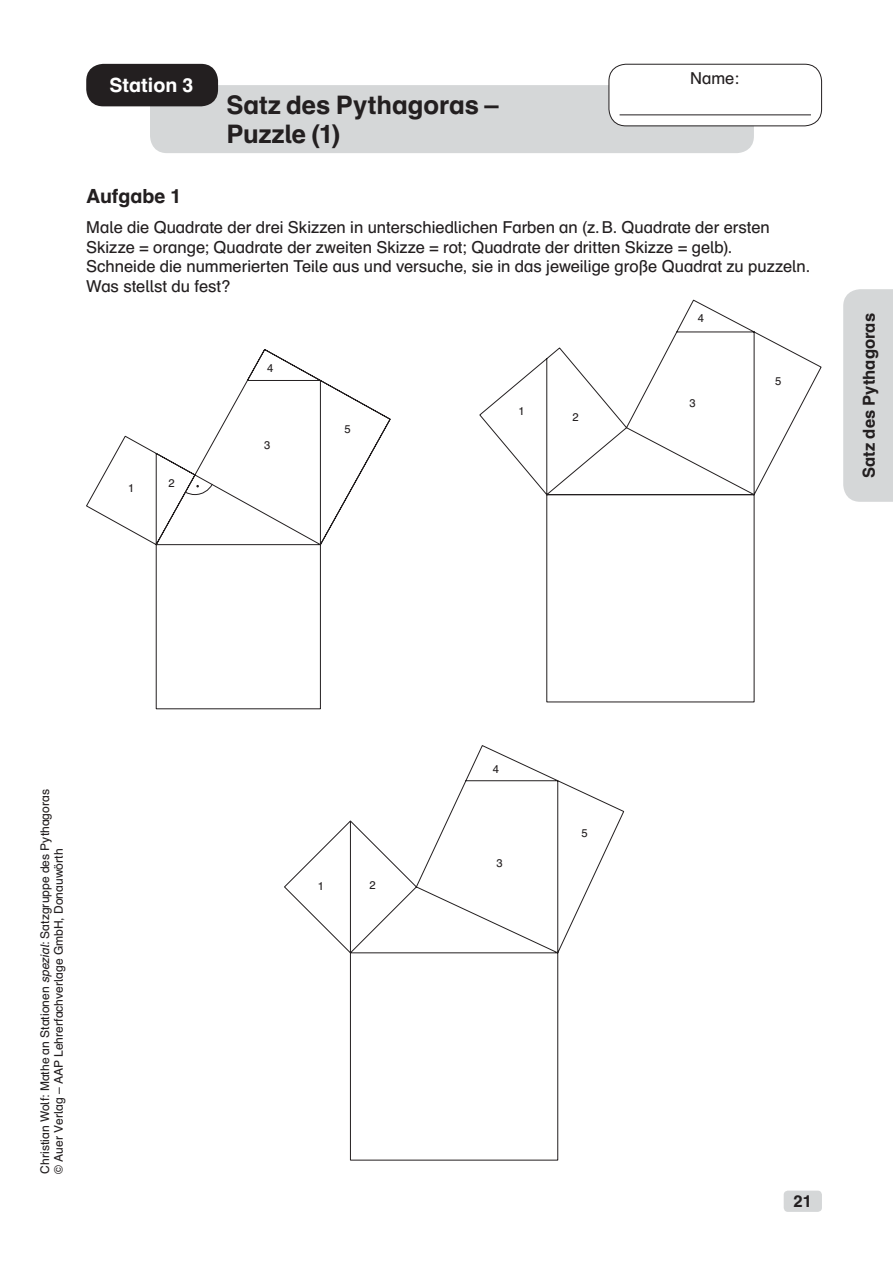
<style>
.page{position:relative;width:893px;height:1263px;background:#fff}
.page>*{position:absolute;margin:0;border:0;box-sizing:border-box;transform-origin:0 0}
.t1{font:700 25.5px/28.5px "Auer Schulbuch";color:#231f20}
.t2{font:700 19.5px "Auer Schulbuch";color:#fff}
.t3{font:700 19.5px "Auer Schulbuch";letter-spacing:-.005em;color:#231f20}
.t4{font:16.5px/19.5px "Auer Schulbuch";color:#231f20}
.t5{font:700 16.5px "Auer Schulbuch";color:#231f20}
.t6{font:12px/13.5px "Auer Schulbuch";color:#231f20}
.t7{font:11.25px "Auer Schulbuch";color:#231f20}
.s1{font-style:italic}
</style>
<div class="page">
<div style="left:784px;top:1191px;width:38px;height:21px;background:#d5d7d8;border-radius:4px"></div>
<div style="left:843px;top:289px;width:50px;height:213px;background:#d5d7d8"></div>
<div style="left:150px;top:85px;width:604px;height:68px;background:#d5d7d8;border-radius:17px"></div>
<div style="left:86px;top:64px;width:132px;height:42px;background:#231f20;border-radius:17px"></div>
<div style="left:609px;top:64px;width:212px;height:62px;background:#fff;border-radius:17px"></div>
<div style="left:608px;top:64px;width:214px;height:62px;border:1px solid #231f20;border-radius:17px"></div>
<hr style="left:619px;top:115px;width:192px;height:1px;background:#231f20">
<svg style="left:86px;top:349px;width:305px;height:360px"></svg>
<svg style="left:185px;top:484px;width:28px;height:11px"></svg>
<svg style="left:479px;top:300px;width:342px;height:402px"></svg>
<svg style="left:284px;top:745px;width:340px;height:416px"></svg>
<p class="t2" style="left:110px;top:77px;width:85px">Station 3</p>
<h1 class="t1" style="left:227px;top:93px;width:274px">Satz des Pythagoras –<br>Puzzle (1)</h1>
<p class="t4" style="left:690px;top:69px;width:50px">Name:</p>
<p class="t3" style="left:86px;top:188px;width:97px">Aufgabe 1</p>
<p class="t4" style="left:86px;top:218px;width:725px">Male die Quadrate der drei Skizzen in unterschiedlichen Farben an (z. B. Quadrate der ersten Skizze = orange; Quadrate der zweiten Skizze = rot; Quadrate der dritten Skizze = gelb).<br>Schneide die nummerierten Teile aus und versuche, sie in das jeweilige große Quadrat zu puzzeln.<br>Was stellst du fest?</p>
<p class="t7" style="left:128px;top:483px;width:8px">1</p>
<p class="t7" style="left:168px;top:479px;width:8px">2</p>
<p class="t7" style="left:267px;top:363px;width:8px">4</p>
<p class="t7" style="left:264px;top:440px;width:8px">3</p>
<p class="t7" style="left:344px;top:425px;width:8px">5</p>
<p class="t7" style="left:518px;top:406px;width:8px">1</p>
<p class="t7" style="left:573px;top:413px;width:8px">2</p>
<p class="t7" style="left:698px;top:314px;width:8px">4</p>
<p class="t7" style="left:689px;top:398px;width:8px">3</p>
<p class="t7" style="left:775px;top:376px;width:8px">5</p>
<p class="t5" style="left:862px;top:478px;width:166px;rotate:-90deg">Satz des Pythagoras</p>
<p class="t6" style="left:39px;top:1174px;width:386px;rotate:-90deg">Christian Wolf: Mathe an Stationen <span class="s1">spezial</span>: Satzgruppe des Pythagoras © Auer Verlag – AAP Lehrerfachverlage GmbH, Donauwörth</p>
<p class="t7" style="left:318px;top:881px;width:8px">1</p>
<p class="t7" style="left:369px;top:880px;width:8px">2</p>
<p class="t7" style="left:493px;top:765px;width:8px">4</p>
<p class="t7" style="left:496px;top:858px;width:8px">3</p>
<p class="t7" style="left:581px;top:828px;width:8px">5</p>
<p class="t5" style="left:794px;top:1194px;width:20px">21</p>
</div>
